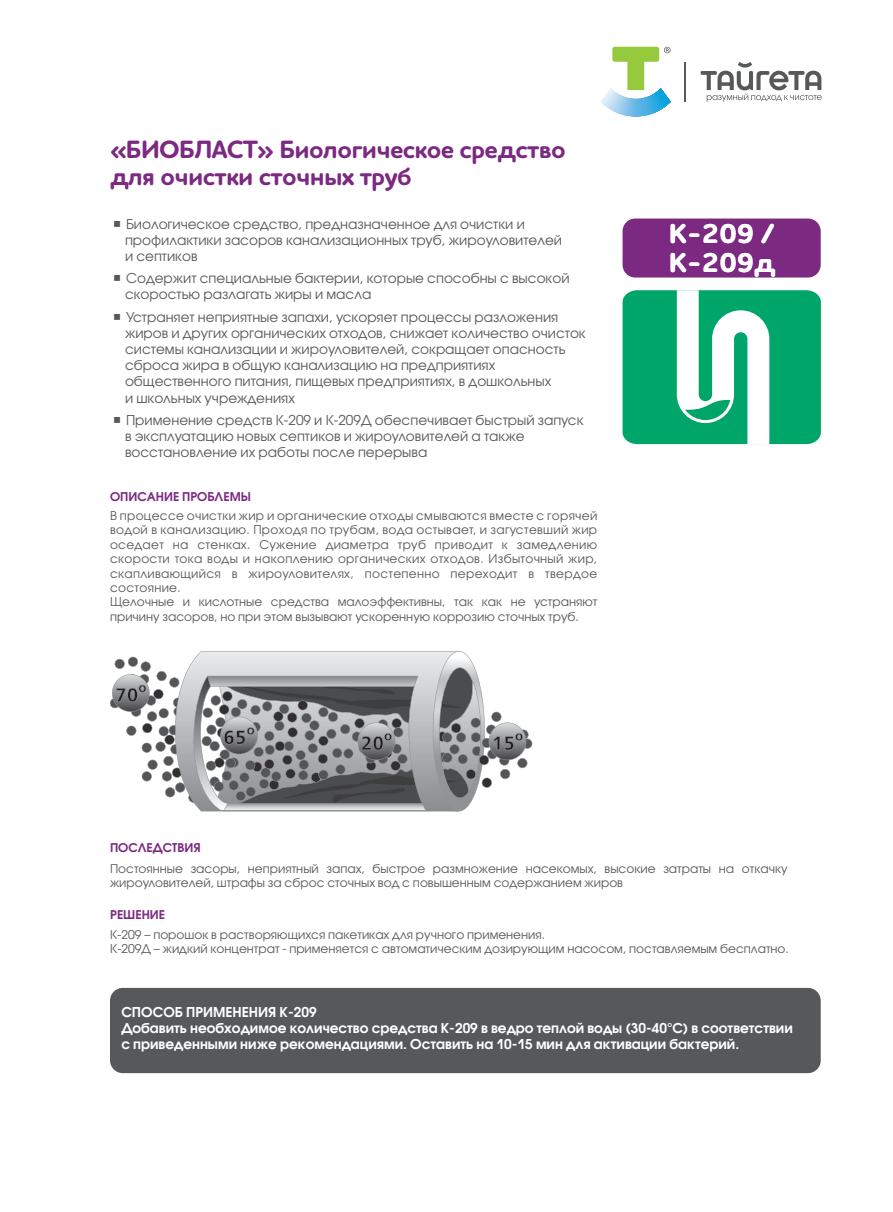
<style>
.page{position:relative;width:893px;height:1212px;background:#fff}
.page>*{position:absolute;margin:0;border:0;box-sizing:border-box;transform-origin:0 0}
.t1{font:700 27.75px/28.5px "Houschka Rounded";color:#fff;scale:1.05 1}
.t2{font:700 25.5px/27px "Houschka Rounded";letter-spacing:-.025em;color:#7c2982}
.t3{font:13.5px/16.2px "Avant Garde Gothic C";color:#57585a}
.t4{font:700 13.5px/16.2px "Avant Garde Gothic C";color:#fff}
.t5{font:12px/14.4px "Avant Garde Gothic C";letter-spacing:.025em;color:#57585a}
.t6{font:12px/14.4px "Avant Garde Gothic C";color:#57585a}
.t7{font:700 12px "Avant Garde Gothic C";color:#7c2982}
.s1{font-family:"Arial Unicode MS"}
</style>
<div class="page">
<div style="left:110px;top:988px;width:711px;height:85px;background:#57585a;border-radius:13px"></div>
<svg style="left:110px;top:651px;width:422px;height:160px"></svg>
<svg style="left:622px;top:290px;width:199px;height:154px"></svg>
<div style="left:622px;top:219px;width:199px;height:59px;background:#7c2982;border-radius:13px"></div>
<hr style="left:684px;top:62px;width:1px;height:40px;background:#57585a">
<svg style="left:701px;top:62px;width:121px;height:40px"></svg>
<svg style="left:601px;top:47px;width:70px;height:69px"></svg>
<h2 class="t2" style="left:110px;top:137px;width:457px">«БИОБЛАСТ» Биологическое средство для очистки сточных труб</h2>
<p class="t3" style="left:125px;top:215px;width:439px;text-indent:-12px"><span class="s1">■</span> Биологическое средство, предназначенное для очистки и профилактики засоров канализационных труб, жироуловителей и септиков</p>
<p class="t3" style="left:125px;top:270px;width:446px;text-indent:-12px"><span class="s1">■</span> Содержит специальные бактерии, которые способны с высокой скоростью разлагать жиры и масла</p>
<p class="t3" style="left:125px;top:308px;width:462px;text-indent:-12px"><span class="s1">■</span> Устраняет неприятные запахи, ускоряет процессы разложения жиров и других органических отходов, снижает количество очисток системы канализации и жироуловителей, сокращает опасность сброса жира в общую канализацию на предприятиях общественного питания, пищевых предприятиях, в дошкольных<br>и школьных учреждениях</p>
<p class="t3" style="left:125px;top:412px;width:460px;text-indent:-12px"><span class="s1">■</span> Применение средств К-209 и К-209Д обеспечивает быстрый запуск в эксплуатацию новых септиков и жироуловителей а также восстановление их работы после перерыва</p>
<p class="t7" style="left:110px;top:489px;width:142px">ОПИСАНИЕ ПРОБЛЕМЫ</p>
<p class="t5" style="left:110px;top:508px;width:489px">В процессе очистки жир и органические отходы смываются вместе с горячей водой в канализацию. Проходя по трубам, вода остывает, и загустевший жир оседает на стенках. Сужение диаметра труб приводит к замедлению скорости тока воды и накоплению органических отходов. Избыточный жир, скапливающийся в жироуловителях, постепенно переходит в твердое состояние.<br>Щелочные и кислотные средства малоэффективны, так как не устраняют причину засоров, но при этом вызывают ускоренную коррозию сточных труб.</p>
<h1 class="t1" style="left:669px;top:220px;width:103px">K-209 /<br>K-209д</h1>
<p class="t7" style="left:110px;top:841px;width:92px">ПОСЛЕДСТВИЯ</p>
<p class="t6" style="left:110px;top:861px;width:679px">Постоянные засоры, неприятный запах, быстрое размножение насекомых, высокие затраты на откачку жироуловителей, штрафы за сброс сточных вод с повышенным содержанием жиров</p>
<p class="t7" style="left:110px;top:907px;width:57px">РЕШЕНИЕ</p>
<p class="t6" style="left:110px;top:927px;width:680px">К-209 – порошок в растворяющихся пакетиках для ручного применения.<br>К-209Д – жидкий концентрат - применяется с автоматическим дозирующим насосом, поставляемым бесплатно.</p>
<p class="t4" style="left:121px;top:1003px;width:673px">СПОСОБ ПРИМЕНЕНИЯ К-209<br>Добавить необходимое количество средства К-209 в ведро теплой воды (30-40°С) в соответствии с приведенными ниже рекомендациями. Оставить на 10-15 мин для активации бактерий.</p>
</div>
